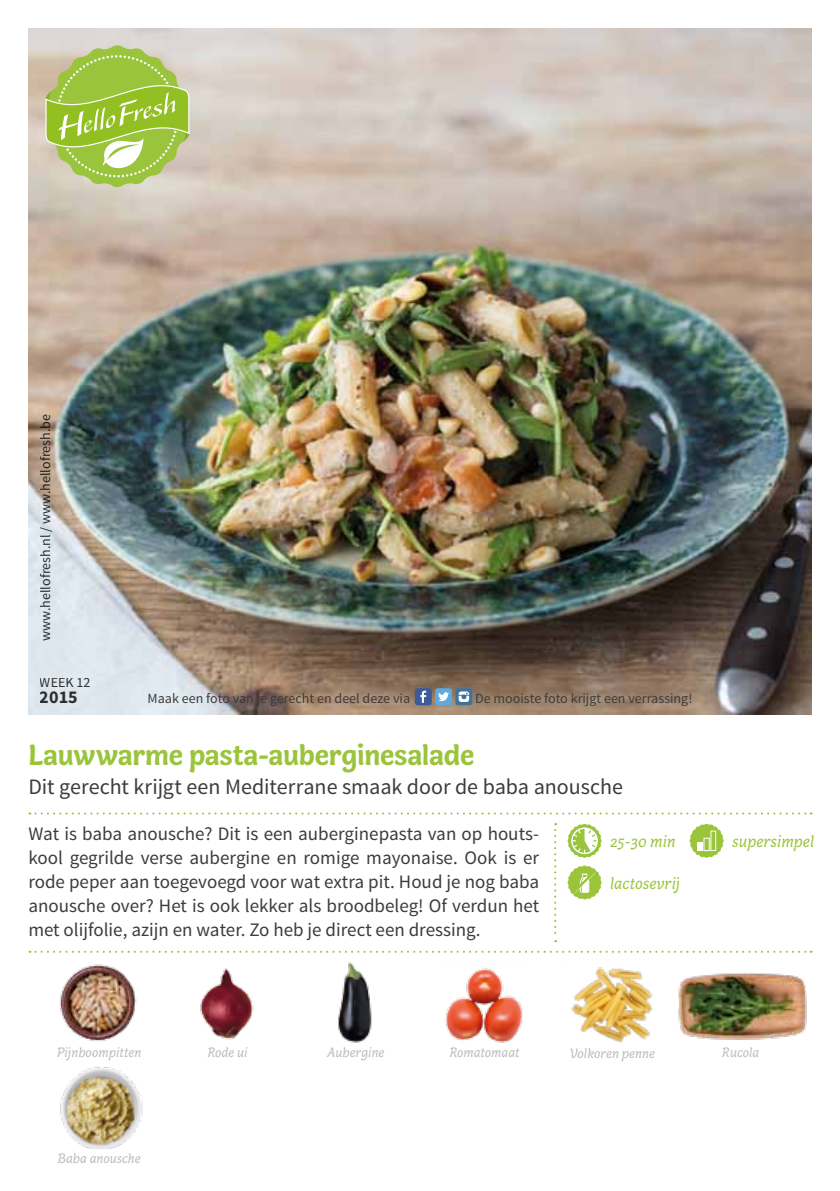
<style>
.page{position:relative;width:840px;height:1191px;background:#fff}
.page>*{position:absolute;margin:0;border:0;box-sizing:border-box;transform-origin:0 0}
.t1{font:700 30px "Capucine Basic";letter-spacing:-.01em;color:#9ac43a}
.t2{font:22px "Source Sans Pro";color:#3c3c3b}
.t3{font:19px/24px "Source Sans Pro";color:#3c3c3b;text-align:justify}
.t4{font:700 18px "Source Sans Pro";color:#000}
.t5{font:italic 17px "Capucine Basic";color:#9ac43a}
.t6{font:italic 14px "Capucine Basic";color:#bcbcbc}
.t7{font:14px "Source Sans Pro";color:#3c3c3b}
.t8{font:14px "Source Sans Pro";color:#000}
</style>
<div class="page">
<img style="left:28px;top:28px;width:783px;height:686px">
<svg style="left:45px;top:45px;width:144px;height:142px;background:#b1cb6a"></svg>
<svg style="left:29px;top:812px;width:782px;height:2px"></svg>
<svg style="left:554px;top:823px;width:2px;height:119px"></svg>
<svg style="left:29px;top:950px;width:782px;height:2px"></svg>
<img style="left:678px;top:973px;width:129px;height:67px">
<img style="left:200px;top:968px;width:54px;height:72px">
<img style="left:338px;top:962px;width:34px;height:81px">
<img style="left:60px;top:964px;width:77px;height:78px">
<div style="left:414px;top:688px;width:17px;height:17px;background:#3c5a9a;border-radius:3px"></div>
<svg style="left:420px;top:690px;width:6px;height:13px"></svg>
<div style="left:455px;top:688px;width:17px;height:17px;background:#40739b;border-radius:3px"></div>
<svg style="left:458px;top:691px;width:11px;height:11px"></svg>
<div style="left:435px;top:688px;width:17px;height:17px;background:#5ea9de;border-radius:3px"></div>
<svg style="left:438px;top:692px;width:11px;height:9px"></svg>
<svg style="left:567px;top:823px;width:34px;height:35px"></svg>
<svg style="left:567px;top:865px;width:34px;height:34px"></svg>
<svg style="left:689px;top:823px;width:34px;height:35px"></svg>
<div style="left:703px;top:838px;width:6px;height:13px;border:1px solid #fff"></div>
<img style="left:571px;top:967px;width:82px;height:75px">
<img style="left:60px;top:1067px;width:83px;height:81px">
<img style="left:446px;top:968px;width:77px;height:75px">
<p class="t8" style="left:37px;top:641px;width:228px;rotate:-90deg">www.hellofresh.nl / www.hellofresh.be</p>
<p class="t8" style="left:40px;top:674px;width:52px">WEEK 12</p>
<p class="t4" style="left:40px;top:685px;width:40px">2015</p>
<p class="t7" style="left:147px;top:690px;width:264px">Maak een foto van je gerecht en deel deze via</p>
<p class="t7" style="left:475px;top:690px;width:218px">De mooiste foto krijgt een verrassing!</p>
<h1 class="t1" style="left:28px;top:731px;width:447px">Lauwwarme pasta-auberginesalade</h1>
<p class="t2" style="left:28px;top:772px;width:596px">Dit gerecht krijgt een Mediterrane smaak door de baba anousche</p>
<p class="t3" style="left:28px;top:822px;width:512px">Wat is baba anousche? Dit is een auberginepasta van op houts&shy;kool gegrilde verse aubergine en romige mayonaise. Ook is er rode peper aan toegevoegd voor wat extra pit. Houd je nog baba anousche over? Het is ook lekker als broodbeleg! Of verdun het met olijfolie, azijn en water. Zo heb je direct een dressing.</p>
<p class="t5" style="left:609px;top:829px;width:67px">25-30 min</p>
<p class="t5" style="left:609px;top:871px;width:71px">lactosevrij</p>
<p class="t5" style="left:731px;top:829px;width:83px">supersimpel</p>
<p class="t6" style="left:57px;top:1042px;width:86px">Pijnboompitten</p>
<p class="t6" style="left:207px;top:1042px;width:42px">Rode ui</p>
<p class="t6" style="left:327px;top:1042px;width:59px">Aubergine</p>
<p class="t6" style="left:569px;top:1042px;width:87px">Volkoren penne</p>
<p class="t6" style="left:721px;top:1042px;width:39px">Rucola</p>
<p class="t6" style="left:449px;top:1042px;width:72px">Romatomaat</p>
<p class="t6" style="left:58px;top:1148px;width:84px">Baba anousche</p>
</div>
